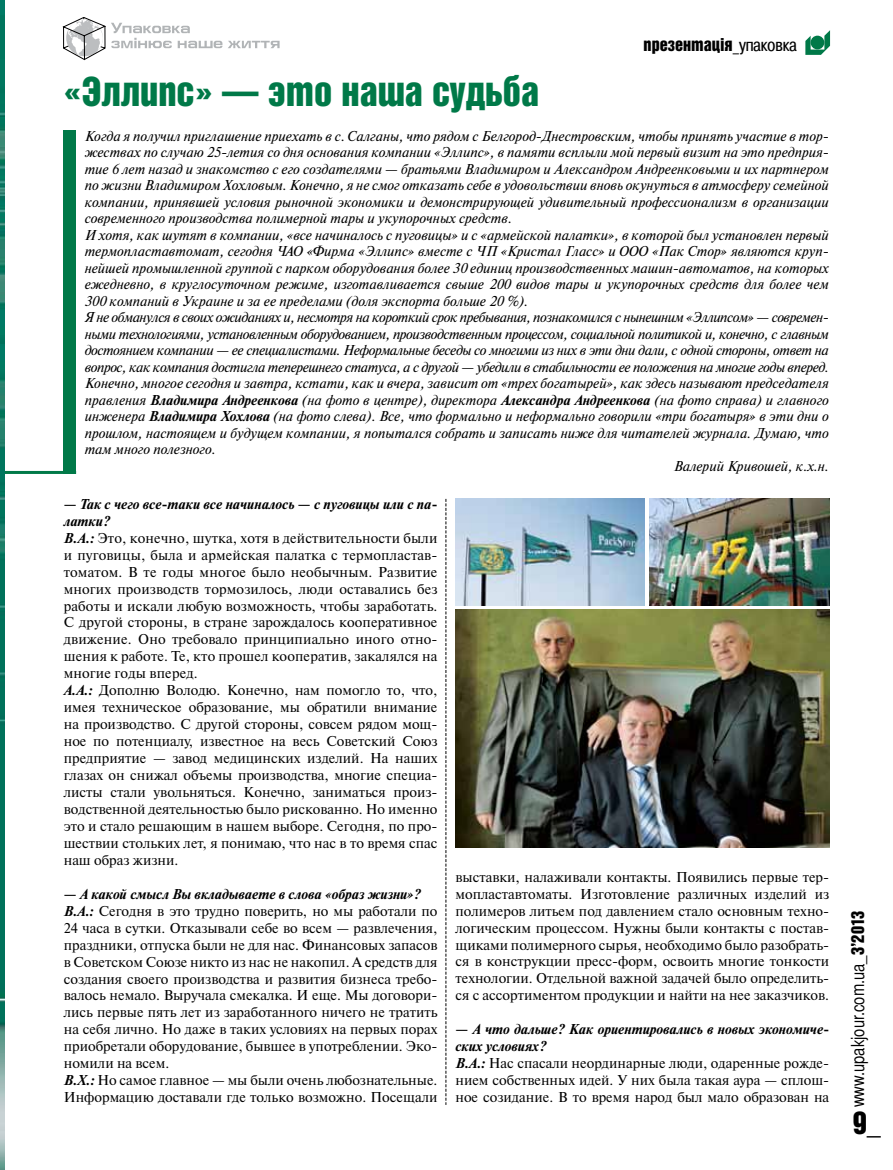
<style>
.page{position:relative;width:893px;height:1170px;background:#fff}
.page>*{position:absolute;margin:0;border:0;box-sizing:border-box;transform-origin:0 0}
.t1{font:40.5px "Bastion Kontrast Alt C";color:#007948}
.t2{font:31.5px "Bastion Kontrast Alt C";color:#000}
.t3{font:18px "Bastion C";color:#000}
.t4{font:18px "Bastion Kontrast Alt C";color:#000}
.t5{font:14.25px/17px "Newton C";color:#000}
.t6{font:italic 14.25px "Newton C";color:#000}
.t7{font:italic 14.25px "Newton C";letter-spacing:-.03em;color:#000}
.s1{font-family:"Pragmatica Cond C"}
.s2{font-weight:700}
.s3{font-weight:700;font-style:italic}
.s4{font-family:"Bastion Kontrast Alt C"}
</style>
<div class="page">
<svg style="left:63px;top:17px;width:159px;height:43px"></svg>
<svg style="left:228px;top:41px;width:52px;height:7px"></svg>
<svg style="left:805px;top:30px;width:25px;height:25px"></svg>
<svg style="left:446px;top:499px;width:1px;height:605px"></svg>
<div style="left:63px;top:131px;width:13px;height:343px;background:#007948"></div>
<hr style="left:0;top:471px;width:76px;height:3px;background:#007948">
<img style="left:649px;top:499px;width:180px;height:106px">
<img style="left:455px;top:499px;width:189px;height:106px">
<img style="left:455px;top:609px;width:374px;height:238px">
<img style="left:0;top:0;width:4px;height:1169px">
<p class="t4" style="left:644px;top:36px;width:155px">презентація<span class="s1">_упаковка</span></p>
<h1 class="t1" style="left:63px;top:71px;width:477px">«Эллипс» — это наша судьба</h1>
<p class="t6" style="left:85px;top:128px;width:746px">Когда я получил приглашение приехать в с. Салганы, что рядом с Белгород-Днестровским, чтобы принять участие в тор-</p>
<p class="t6" style="left:85px;top:145px;width:744px">жествах по случаю 25-летия со дня основания компании «Эллипс», в памяти всплыли мой первый визит на это предприя-</p>
<p class="t6" style="left:85px;top:161px;width:746px">тие 6 лет назад и знакомство с его создателями — братьями Владимиром и Александром Андреенковыми и их партнером</p>
<p class="t6" style="left:85px;top:178px;width:746px">по жизни Владимиром Хохловым. Конечно, я не смог отказать себе в удовольствии вновь окунуться в атмосферу семейной</p>
<p class="t6" style="left:85px;top:194px;width:746px">компании, принявшей условия рыночной экономики и демонстрирующей удивительный профессионализм в организации</p>
<p class="t6" style="left:85px;top:211px;width:429px">современного производства полимерной тары и укупорочных средств.</p>
<p class="t6" style="left:85px;top:227px;width:746px">И хотя, как шутят в компании, «все начиналось с пуговицы» и с «армейской палатки», в которой был установлен первый</p>
<p class="t6" style="left:85px;top:244px;width:746px">термопластавтомат, сегодня ЧАО «Фирма «Эллипс» вместе с ЧП «Кристал Гласс» и ООО «Пак Стор» являются круп-</p>
<p class="t6" style="left:85px;top:260px;width:746px">нейшей промышленной группой с парком оборудования более 30 единиц производственных машин-автоматов, на которых</p>
<p class="t6" style="left:85px;top:277px;width:746px">ежедневно, в круглосуточном режиме, изготавливается свыше 200 видов тары и укупорочных средств для более чем</p>
<p class="t6" style="left:85px;top:293px;width:445px">300 компаний в Украине и за ее пределами (доля экспорта больше 20 %).</p>
<p class="t7" style="left:85px;top:310px;width:746px">Я не обманулся в своих ожиданиях и, несмотря на короткий срок пребывания, познакомился с нынешним «Эллипсом» — современ-</p>
<p class="t7" style="left:85px;top:326px;width:746px">ными технологиями, установленным оборудованием, производственным процессом, социальной политикой и, конечно, с главным</p>
<p class="t7" style="left:85px;top:343px;width:746px">достоянием компании — ее специалистами. Неформальные беседы со многими из них в эти дни дали, с одной стороны, ответ на</p>
<p class="t7" style="left:85px;top:359px;width:746px">вопрос, как компания достигла теперешнего статуса, а с другой — убедили в стабильности ее положения на многие годы вперед.</p>
<p class="t6" style="left:85px;top:376px;width:746px">Конечно, многое сегодня и завтра, кстати, как и вчера, зависит от «трех богатырей», как здесь называют председателя</p>
<p class="t6" style="left:85px;top:392px;width:746px">правления <span class="s2">Владимира Андреенкова</span> (на фото в центре), директора <span class="s2">Александра Андреенкова</span> (на фото справа) и главного</p>
<p class="t6" style="left:85px;top:409px;width:746px">инженера <span class="s2">Владимира Хохлова</span> (на фото слева). Все, что формально и неформально говорили «три богатыря» в эти дни о</p>
<p class="t6" style="left:85px;top:425px;width:746px">прошлом, настоящем и будущем компании, я попытался собрать и записать ниже для читателей журнала. Думаю, что</p>
<p class="t6" style="left:85px;top:442px;width:132px">там много полезного.</p>
<p class="t6" style="left:674px;top:458px;width:157px">Валерий Кривошей, к.х.н.</p>
<p class="t5" style="left:64px;top:495px;width:375px"><span class="s3">— Так с чего все-таки все начиналось — с пуговицы или с па&shy;латки?<br>В.А.:</span> Это, конечно, шутка, хотя в действительности были и пуговицы, была и армейская палатка с термопластав&shy;томатом. В те годы многое было необычным. Развитие многих производств тормозилось, люди оставались без работы и искали любую возможность, чтобы заработать.<br>С другой стороны, в стране зарождалось кооперативное движение. Оно требовало принципиально иного отно&shy;шения к работе. Те, кто прошел кооператив, закалялся на многие годы вперед.<br><span class="s3">А.А.:</span> Дополню Володю. Конечно, нам помогло то, что, имея техническое образование, мы обратили внимание на производство. С другой стороны, совсем рядом мощ&shy;ное по потенциалу, известное на весь Советский Союз предприятие — завод медицинских изделий. На наших глазах он снижал объемы производства, многие специа&shy;листы стали увольняться. Конечно, заниматься произ&shy;водственной деятельностью было рискованно. Но именно это и стало решающим в нашем выборе. Сегодня, по про&shy;шествии стольких лет, я понимаю, что нас в то время спас наш образ жизни.</p>
<p class="t5" style="left:64px;top:885px;width:375px"><span class="s3">— А какой смысл Вы вкладываете в слова «образ жизни»?<br>В.А.:</span> Сегодня в это трудно поверить, но мы работали по 24 часа в сутки. Отказывали себе во всем — развлечения, праздники, отпуска были не для нас. Финансовых запасов в Советском Союзе никто из нас не накопил. А средств для создания своего производства и развития бизнеса требо&shy;валось немало. Выручала смекалка. И еще. Мы договори&shy;лись первые пять лет из заработанного ничего не тратить на себя лично. Но даже в таких условиях на первых порах приобретали оборудование, бывшее в употреблении. Эко&shy;номили на всем.<br><span class="s3">В.Х.:</span> Но самое главное — мы были очень любознательные.<br>Информацию доставали где только возможно. Посещали</p>
<p class="t5" style="left:455px;top:868px;width:375px;text-align:justify">выставки, налаживали контакты. Появились первые тер&shy;мопластавтоматы. Изготовление различных изделий из полимеров литьем под давлением стало основным техно&shy;логическим процессом. Нужны были контакты с постав&shy;щиками полимерного сырья, необходимо было разобрать&shy;ся в конструкции пресс-форм, освоить многие тонкости технологии. Отдельной важной задачей было определить&shy;ся с ассортиментом продукции и найти на нее заказчиков.</p>
<p class="t5" style="left:455px;top:1020px;width:375px"><span class="s3">— А что дальше? Как ориентировались в новых экономиче&shy;ских условиях?<br>В.А.:</span> Нас спасали неординарные люди, одаренные рожде&shy;нием собственных идей. У них была такая аура — сплош&shy;ное созидание. В то время народ был мало образован на</p>
<p class="t3" style="left:847px;top:1107px;width:198px;rotate:-90deg">www.upakjour.com.ua_<span class="s4">3’2013</span></p>
<h2 class="t2" style="left:853px;top:1106px;width:30px">9_</h2>
</div>
